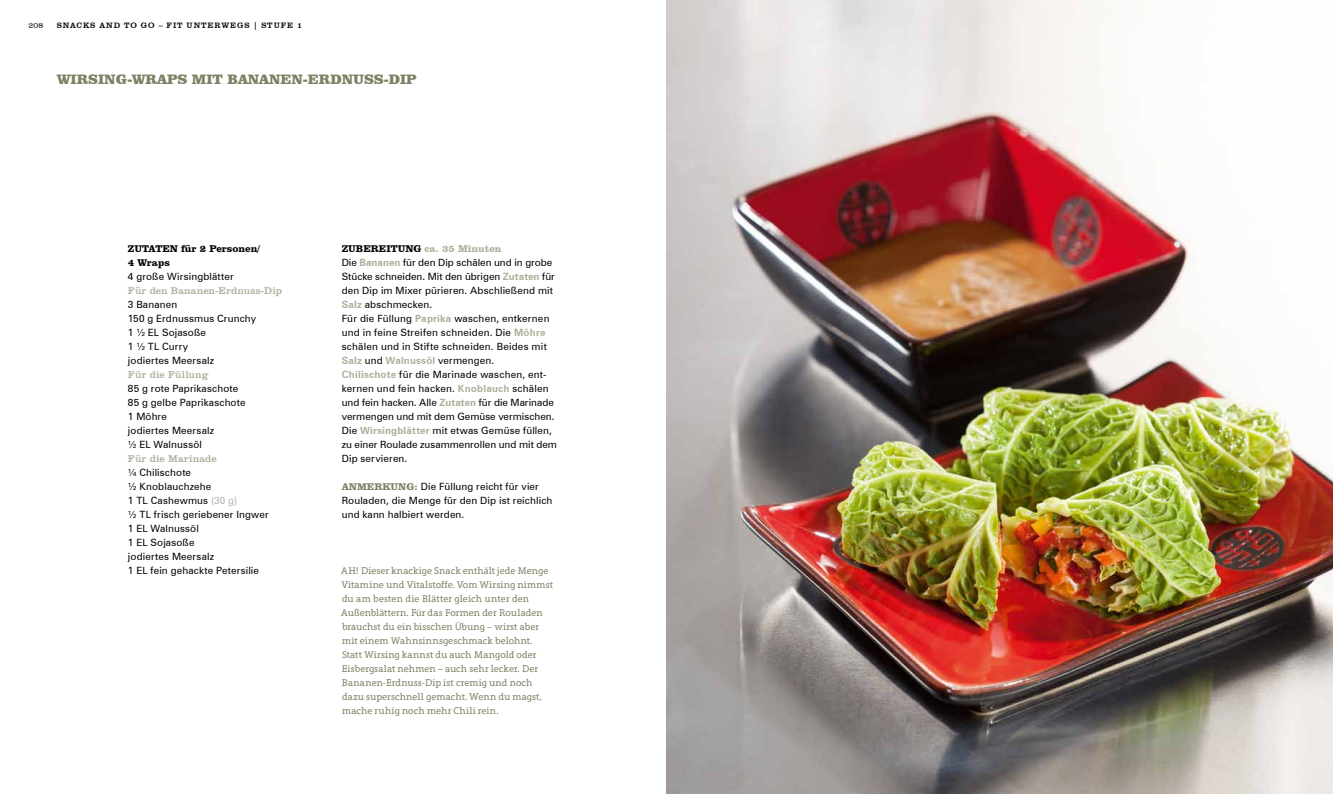
<style>
.page{position:relative;width:1333px;height:794px;background:#fff}
.page>*{position:absolute;margin:0;border:0;box-sizing:border-box;transform-origin:0 0}
.t1{font:900 14px "Clarendon BT";color:#7d8264}
.t2{font:10px/14px "Zurich BT";letter-spacing:.01em;color:#000}
.t3{font:10px/14px "Grandesign Neue Serif";letter-spacing:.005em;color:#7d8264}
.t4{font:10px "Clarendon BT";letter-spacing:.01em;color:#afae9b}
.t5{font:700 10px/14px "Clarendon BT";color:#000}
.t6{font:700 10px "Clarendon BT";color:#afae9b}
.t7{font:8px "Clarendon BT";letter-spacing:.115em;color:#000}
.t8{font:300 8px "Clarendon BT";color:#000}
.s1{color:#b1b2b3}
.s2{color:#000}
.s3{font-weight:700;color:#afae9b}
.s4{font-family:"Clarendon BT";font-weight:700;color:#7d8264}
</style>
<div class="page">
<img style="left:666px;top:0;width:666px;height:794px">
<p class="t8" style="left:28px;top:20px;width:16px">208</p>
<p class="t7" style="left:57px;top:20px;width:247px">SNACKS AND TO GO – FIT UNTERWEGS | STUFE 1</p>
<h1 class="t1" style="left:57px;top:71px;width:361px">WIRSING-WRAPS MIT BANANEN-ERDNUSS-DIP</h1>
<p class="t5" style="left:128px;top:241px;width:134px">ZUTATEN für 2 Personen/<br>4 Wraps</p>
<p class="t2" style="left:128px;top:269px;width:107px">4 große Wirsingblätter</p>
<p class="t4" style="left:128px;top:284px;width:155px">Für den Bananen-Erdnuss-Dip</p>
<p class="t2" style="left:128px;top:297px;width:130px">3 Bananen<br>150 g Erdnussmus Crunchy<br>1 ½ EL Sojasoße<br>1 ½ TL Curry<br>jodiertes Meersalz</p>
<p class="t4" style="left:128px;top:368px;width:82px">Für die Füllung</p>
<p class="t2" style="left:128px;top:381px;width:119px">85 g rote Paprikaschote<br>85 g gelbe Paprikaschote<br>1 Möhre<br>jodiertes Meersalz<br>½ EL Walnussöl</p>
<p class="t4" style="left:128px;top:452px;width:90px">Für die Marinade</p>
<p class="t2" style="left:128px;top:465px;width:142px">¼ Chilischote<br>½ Knoblauchzehe<br>1 TL Cashewmus <span class="s1">(30 g)<br></span>½ TL frisch geriebener Ingwer<br>1 EL Walnussöl<br>1 EL Sojasoße<br>jodiertes Meersalz<br>1 EL fein gehackte Petersilie</p>
<p class="t6" style="left:342px;top:242px;width:161px"><span class="s2">ZUBEREITUNG</span> ca. 35 Minuten</p>
<p class="t2" style="left:342px;top:255px;width:217px">Die <span class="s3">Bananen</span> für den Dip schälen und in grobe Stücke schneiden. Mit den übrigen <span class="s3">Zutaten</span> für den Dip im Mixer pürieren. Abschließend mit <span class="s3">Salz</span> abschmecken.<br>Für die Füllung <span class="s3">Paprika</span> waschen, entkernen und in feine Streifen schneiden. Die <span class="s3">Möhre </span>schälen und in Stifte schneiden. Beides mit <span class="s3">Salz</span> und <span class="s3">Walnussöl</span> vermengen.<br><span class="s3">Chilischote</span> für die Marinade waschen, ent&shy;kernen und fein hacken. <span class="s3">Knoblauch</span> schälen und fein hacken. Alle <span class="s3">Zutaten</span> für die Marinade vermengen und mit dem Gemüse vermischen.<br>Die <span class="s3">Wirsingblätter</span> mit etwas Gemüse füllen, zu einer Roulade zusammenrollen und mit dem Dip servieren.</p>
<p class="t2" style="left:342px;top:479px;width:212px"><span class="s4">ANMERKUNG:</span> Die Füllung reicht für vier<br>Rouladen, die Menge für den Dip ist reichlich und kann halbiert werden.</p>
<p class="t3" style="left:341px;top:564px;width:214px">AH! Dieser knackige Snack enthält jede Menge Vitamine und Vitalstoffe. Vom Wirsing nimmst du am besten die Blätter gleich unter den Außenblättern. Für das Formen der Rouladen brauchst du ein bisschen Übung – wirst aber mit einem Wahnsinnsgeschmack belohnt.<br>Statt Wirsing kannst du auch Mangold oder Eisbergsalat nehmen – auch sehr lecker. Der Bananen-Erdnuss-Dip ist cremig und noch dazu superschnell gemacht. Wenn du magst, mache ruhig noch mehr Chili rein.</p>
</div>
